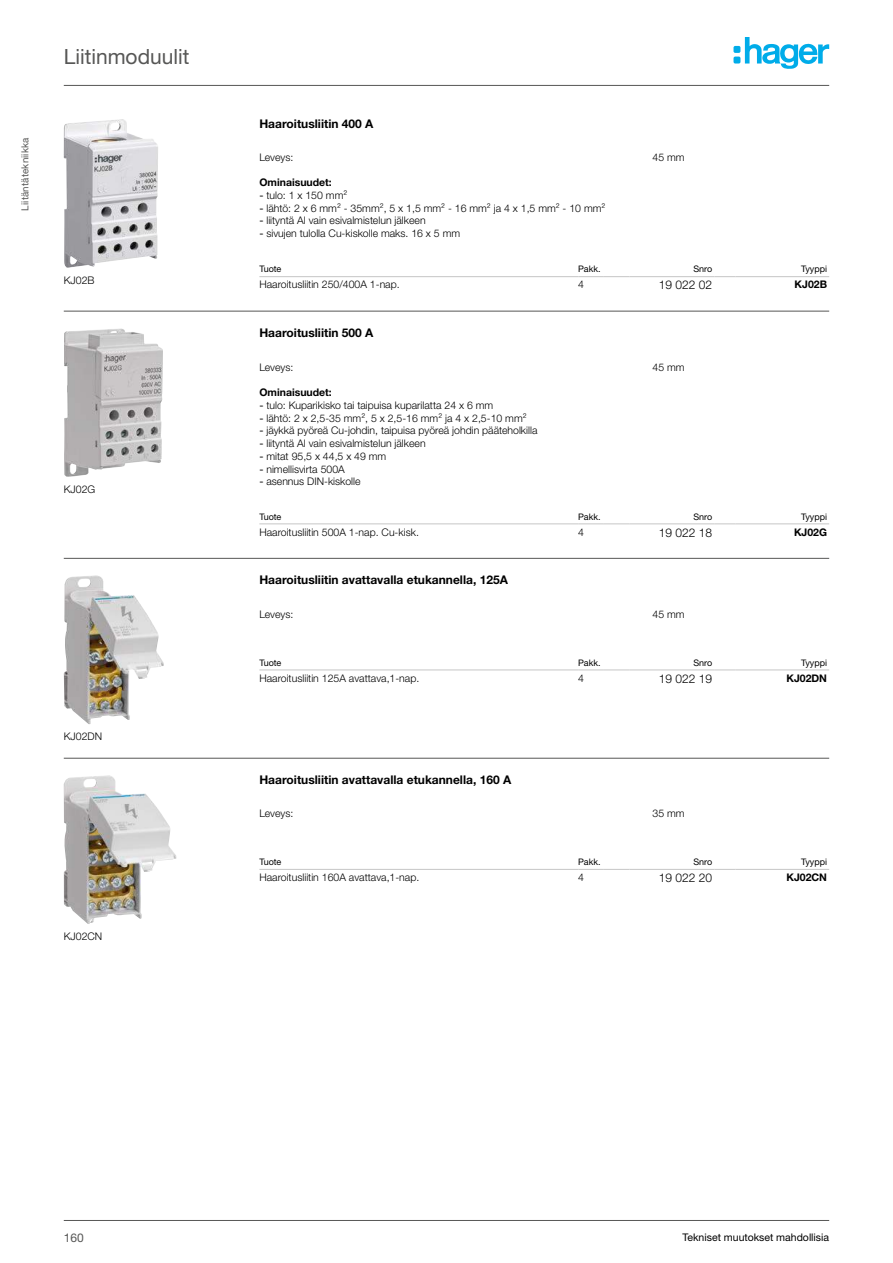
<style>
.page{position:relative;width:893px;height:1263px;background:#fff}
.page>*{position:absolute;margin:0;border:0;box-sizing:border-box;transform-origin:0 0}
.t1{font:21px "Helvetica Neue LTW1 G";color:#575756}
.t2{font:700 12px "Helvetica Neue LTW1 G";color:#000}
.t3{font:300 12px "Helvetica Neue LTW1 G";color:#000}
.t4{font:12px "Helvetica Neue LTW1 G";color:#575756}
.t5{font:300 10.5px "Helvetica Neue LTW1 G";color:#000}
.t6{font:700 10.5px "Helvetica Neue LTW1 G";color:#000}
.t7{font:10.5px "Helvetica Neue LTW1 G";color:#000}
.t8{font:9.75px "Helvetica Neue LTW1 G";letter-spacing:.02em;color:#575756}
.t9{font:9px "Helvetica Neue LTW1 G";color:#000}
.s1{font-weight:400}
</style>
<div class="page">
<hr style="left:64px;top:1220px;width:765px;height:1px;background:#575756">
<hr style="left:64px;top:85px;width:765px;height:1px;background:#575756">
<svg style="left:745px;top:37px;width:84px;height:32px"></svg>
<div style="left:733px;top:46px;width:7px;height:7px;background:#00ace9;border-radius:2px"></div>
<div style="left:733px;top:57px;width:7px;height:7px;background:#00ace9;border-radius:2px"></div>
<img style="left:64px;top:775px;width:113px;height:149px">
<hr style="left:259px;top:869px;width:319px;height:1px;background:#c6c6c6">
<svg style="left:578px;top:869px;width:51px;height:1px"></svg>
<hr style="left:629px;top:869px;width:85px;height:1px;background:#c6c6c6">
<svg style="left:714px;top:869px;width:22px;height:1px"></svg>
<hr style="left:736px;top:869px;width:93px;height:1px;background:#c6c6c6">
<hr style="left:64px;top:758px;width:765px;height:1px;background:#575756">
<img style="left:64px;top:119px;width:94px;height:149px">
<hr style="left:259px;top:276px;width:319px;height:1px;background:#c6c6c6">
<svg style="left:578px;top:276px;width:51px;height:1px"></svg>
<hr style="left:629px;top:276px;width:85px;height:1px;background:#c6c6c6">
<svg style="left:714px;top:276px;width:22px;height:1px"></svg>
<hr style="left:736px;top:276px;width:93px;height:1px;background:#c6c6c6">
<img style="left:64px;top:328px;width:99px;height:149px">
<hr style="left:259px;top:524px;width:319px;height:1px;background:#c6c6c6">
<svg style="left:578px;top:524px;width:51px;height:1px"></svg>
<hr style="left:629px;top:524px;width:85px;height:1px;background:#c6c6c6">
<svg style="left:714px;top:524px;width:22px;height:1px"></svg>
<hr style="left:736px;top:524px;width:93px;height:1px;background:#c6c6c6">
<hr style="left:64px;top:311px;width:765px;height:1px;background:#575756">
<img style="left:64px;top:575px;width:100px;height:149px">
<hr style="left:259px;top:670px;width:319px;height:1px;background:#c6c6c6">
<svg style="left:578px;top:670px;width:51px;height:1px"></svg>
<hr style="left:629px;top:670px;width:85px;height:1px;background:#c6c6c6">
<svg style="left:714px;top:670px;width:22px;height:1px"></svg>
<hr style="left:736px;top:670px;width:93px;height:1px;background:#c6c6c6">
<hr style="left:64px;top:558px;width:765px;height:1px;background:#575756">
<p class="t8" style="left:19px;top:211px;width:75px;rotate:-90deg">Liitäntätekniikka</p>
<h1 class="t1" style="left:64px;top:43px;width:127px">Liitinmoduulit</h1>
<p class="t5" style="left:64px;top:274px;width:32px">KJ02B</p>
<p class="t5" style="left:64px;top:483px;width:33px">KJ02G</p>
<p class="t5" style="left:64px;top:730px;width:40px">KJ02DN</p>
<p class="t5" style="left:64px;top:930px;width:40px">KJ02CN</p>
<p class="t2" style="left:259px;top:116px;width:116px">Haaroitusliitin 400 A</p>
<p class="t5" style="left:259px;top:151px;width:36px">Leveys:</p>
<p class="t5" style="left:652px;top:151px;width:34px">45 mm</p>
<p class="t6" style="left:259px;top:176px;width:74px">Ominaisuudet:</p>
<p class="t5" style="left:259px;top:189px;width:89px"><span class="s1">-</span> tulo: 1 x 150 mm²</p>
<p class="t5" style="left:259px;top:202px;width:348px"><span class="s1">-</span> lähtö: 2 x 6 mm² - 35mm², 5 x 1,5 mm² - 16 mm² ja 4 x 1,5 mm² - 10 mm²</p>
<p class="t5" style="left:259px;top:214px;width:168px"><span class="s1">-</span> liityntä Al vain esivalmistelun jälkeen</p>
<p class="t5" style="left:259px;top:227px;width:202px"><span class="s1">-</span> sivujen tulolla Cu-kiskolle maks. 16 x 5 mm</p>
<p class="t9" style="left:259px;top:264px;width:24px">Tuote</p>
<p class="t9" style="left:578px;top:264px;width:24px">Pakk.</p>
<p class="t9" style="left:693px;top:264px;width:20px">Snro</p>
<p class="t9" style="left:801px;top:264px;width:27px">Tyyppi</p>
<p class="t5" style="left:259px;top:278px;width:142px">Haaroitusliitin 250/400A 1-nap.</p>
<p class="t5" style="left:578px;top:278px;width:7px">4</p>
<p class="t3" style="left:659px;top:278px;width:55px">19 022 02</p>
<p class="t6" style="left:795px;top:278px;width:34px">KJ02B</p>
<p class="t2" style="left:259px;top:325px;width:116px">Haaroitusliitin 500 A</p>
<p class="t5" style="left:259px;top:360px;width:36px">Leveys:</p>
<p class="t5" style="left:652px;top:360px;width:34px">45 mm</p>
<p class="t6" style="left:259px;top:386px;width:74px">Ominaisuudet:</p>
<p class="t5" style="left:259px;top:399px;width:235px"><span class="s1">-</span> tulo: Kuparikisko tai taipuisa kuparilatta 24 x 6 mm</p>
<p class="t5" style="left:259px;top:411px;width:269px"><span class="s1">-</span> lähtö: 2 x 2,5-35 mm², 5 x 2,5-16 mm² ja 4 x 2,5-10 mm²</p>
<p class="t5" style="left:259px;top:424px;width:280px"><span class="s1">-</span> jäykkä pyöreä Cu-johdin, taipuisa pyöreä johdin pääteholkilla</p>
<p class="t5" style="left:259px;top:437px;width:168px"><span class="s1">-</span> liityntä Al vain esivalmistelun jälkeen</p>
<p class="t5" style="left:259px;top:450px;width:129px"><span class="s1">-</span> mitat 95,5 x 44,5 x 49 mm</p>
<p class="t5" style="left:259px;top:462px;width:87px"><span class="s1">-</span> nimellisvirta 500A</p>
<p class="t5" style="left:259px;top:475px;width:103px"><span class="s1">-</span> asennus DIN-kiskolle</p>
<p class="t9" style="left:259px;top:511px;width:24px">Tuote</p>
<p class="t9" style="left:578px;top:511px;width:24px">Pakk.</p>
<p class="t9" style="left:693px;top:511px;width:20px">Snro</p>
<p class="t9" style="left:801px;top:511px;width:27px">Tyyppi</p>
<p class="t5" style="left:259px;top:525px;width:161px">Haaroitusliitin 500A 1-nap. Cu-kisk.</p>
<p class="t5" style="left:578px;top:525px;width:7px">4</p>
<p class="t3" style="left:659px;top:525px;width:55px">19 022 18</p>
<p class="t6" style="left:794px;top:525px;width:35px">KJ02G</p>
<p class="t2" style="left:259px;top:572px;width:250px">Haaroitusliitin avattavalla etukannella, 125A</p>
<p class="t5" style="left:259px;top:608px;width:36px">Leveys:</p>
<p class="t5" style="left:652px;top:608px;width:34px">45 mm</p>
<p class="t9" style="left:259px;top:657px;width:24px">Tuote</p>
<p class="t9" style="left:578px;top:657px;width:24px">Pakk.</p>
<p class="t9" style="left:693px;top:657px;width:20px">Snro</p>
<p class="t9" style="left:801px;top:657px;width:27px">Tyyppi</p>
<p class="t5" style="left:259px;top:671px;width:161px">Haaroitusliitin 125A avattava,1-nap.</p>
<p class="t5" style="left:578px;top:671px;width:7px">4</p>
<p class="t3" style="left:659px;top:671px;width:55px">19 022 19</p>
<p class="t6" style="left:786px;top:671px;width:42px">KJ02DN</p>
<p class="t2" style="left:259px;top:772px;width:253px">Haaroitusliitin avattavalla etukannella, 160 A</p>
<p class="t5" style="left:259px;top:807px;width:36px">Leveys:</p>
<p class="t5" style="left:652px;top:807px;width:34px">35 mm</p>
<p class="t9" style="left:259px;top:856px;width:24px">Tuote</p>
<p class="t9" style="left:578px;top:856px;width:24px">Pakk.</p>
<p class="t9" style="left:693px;top:856px;width:20px">Snro</p>
<p class="t9" style="left:801px;top:856px;width:27px">Tyyppi</p>
<p class="t5" style="left:259px;top:871px;width:161px">Haaroitusliitin 160A avattava,1-nap.</p>
<p class="t5" style="left:578px;top:871px;width:7px">4</p>
<p class="t3" style="left:659px;top:870px;width:55px">19 022 20</p>
<p class="t6" style="left:786px;top:871px;width:42px">KJ02CN</p>
<p class="t4" style="left:64px;top:1230px;width:22px">160</p>
<p class="t7" style="left:682px;top:1230px;width:148px">Tekniset muutokset mahdollisia</p>
</div>
